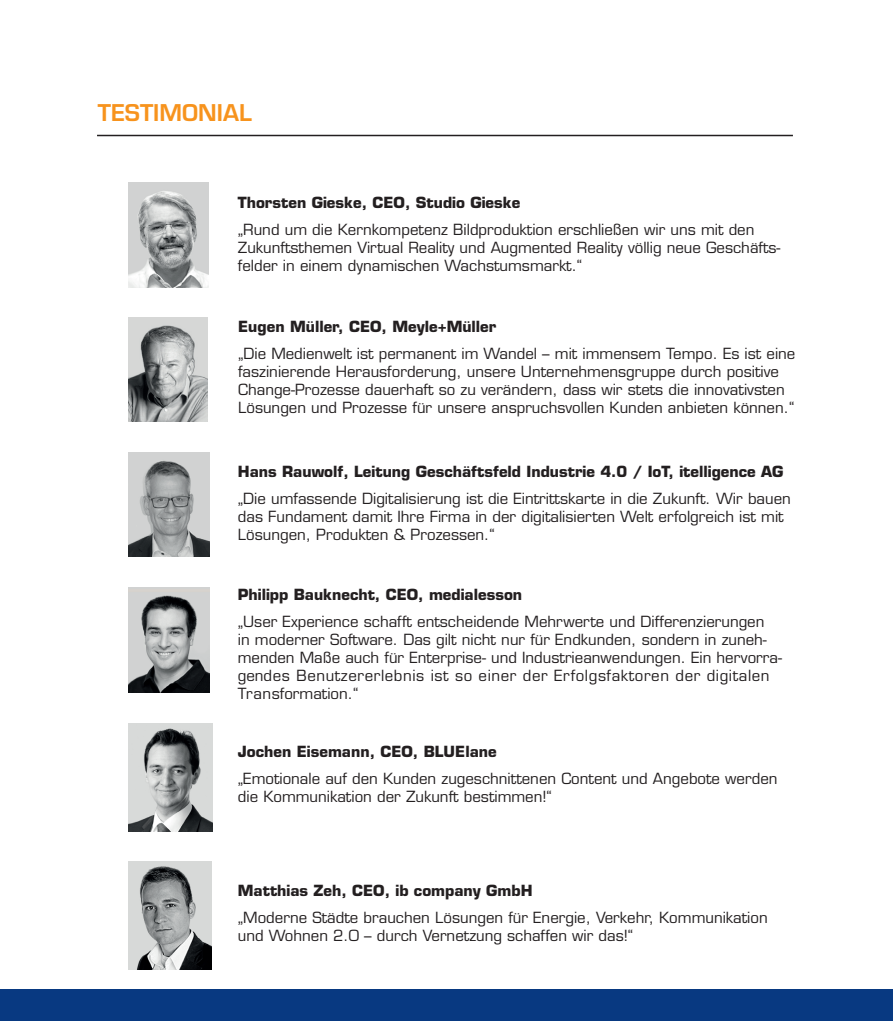
<style>
.page{position:relative;width:893px;height:1021px;background:#fff}
.page>*{position:absolute;margin:0;border:0;box-sizing:border-box;transform-origin:0 0}
.t1{font:600 22.5px "Eurostile LTCE";color:#f7931d}
.t2{font:500 15px/18px "Eurostile LTCE";color:#231f20}
.t3{font:700 15px "Eurostile LTCE";color:#231f20}
</style>
<div class="page">
<div style="left:0;top:989px;width:893px;height:31px;background:#083981"></div>
<img style="left:129px;top:452px;width:80px;height:105px">
<img style="left:129px;top:588px;width:80px;height:104px">
<img style="left:128px;top:182px;width:81px;height:105px">
<img style="left:129px;top:723px;width:83px;height:108px">
<img style="left:128px;top:861px;width:83px;height:108px">
<hr style="left:97px;top:135px;width:696px;height:1px;background:#231f20">
<img style="left:128px;top:317px;width:80px;height:104px">
<h1 class="t1" style="left:98px;top:98px;width:155px">TESTIMONIAL</h1>
<p class="t3" style="left:238px;top:193px;width:284px">Thorsten Gieske, CEO, Studio Gieske</p>
<p class="t2" style="left:238px;top:220px;width:544px">„Rund um die Kernkompetenz Bildproduktion erschließen wir uns mit den<br>Zukunftsthemen Virtual Reality und Augmented Reality völlig neue Geschäfts&shy;felder in einem dynamischen Wachstumsmarkt.“</p>
<p class="t3" style="left:238px;top:317px;width:260px">Eugen Müller, CEO, Meyle+Müller</p>
<p class="t2" style="left:238px;top:345px;width:559px">„Die Medienwelt ist permanent im Wandel – mit immensem Tempo. Es ist eine faszinierende Herausforderung, unsere Unternehmensgruppe durch positive Change-Prozesse dauerhaft so zu verändern, dass wir stets die innovativsten Lösungen und Prozesse für unsere anspruchsvollen Kunden anbieten können.“</p>
<p class="t3" style="left:238px;top:462px;width:547px">Hans Rauwolf, Leitung Geschäftsfeld Industrie 4.0 / IoT, itelligence AG</p>
<p class="t2" style="left:238px;top:490px;width:554px">„Die umfassende Digitalisierung ist die Eintrittskarte in die Zukunft. Wir bauen das Fundament damit Ihre Firma in der digitalisierten Welt erfolgreich ist mit<br>Lösungen, Produkten &amp; Prozessen.“</p>
<p class="t3" style="left:238px;top:585px;width:286px">Philipp Bauknecht, CEO, medialesson</p>
<p class="t2" style="left:238px;top:612px;width:546px">„User Experience schafft entscheidende Mehrwerte und Differenzierungen<br>in moderner Software. Das gilt nicht nur für Endkunden, sondern in zuneh&shy;menden Maße auch für Enterprise- und Industrieanwendungen. Ein hervorra&shy;gendes Benutzererlebnis ist so einer der Erfolgsfaktoren der digitalen Transformation.“</p>
<p class="t3" style="left:238px;top:742px;width:260px">Jochen Eisemann, CEO, BLUElane</p>
<p class="t2" style="left:238px;top:770px;width:541px">„Emotionale auf den Kunden zugeschnittenen Content und Angebote werden die Kommunikation der Zukunft bestimmen!“</p>
<p class="t3" style="left:238px;top:881px;width:296px">Matthias Zeh, CEO, ib company GmbH</p>
<p class="t2" style="left:238px;top:908px;width:531px">„Moderne Städte brauchen Lösungen für Energie, Verkehr, Kommunikation und Wohnen 2.0 – durch Vernetzung schaffen wir das!“</p>
</div>
